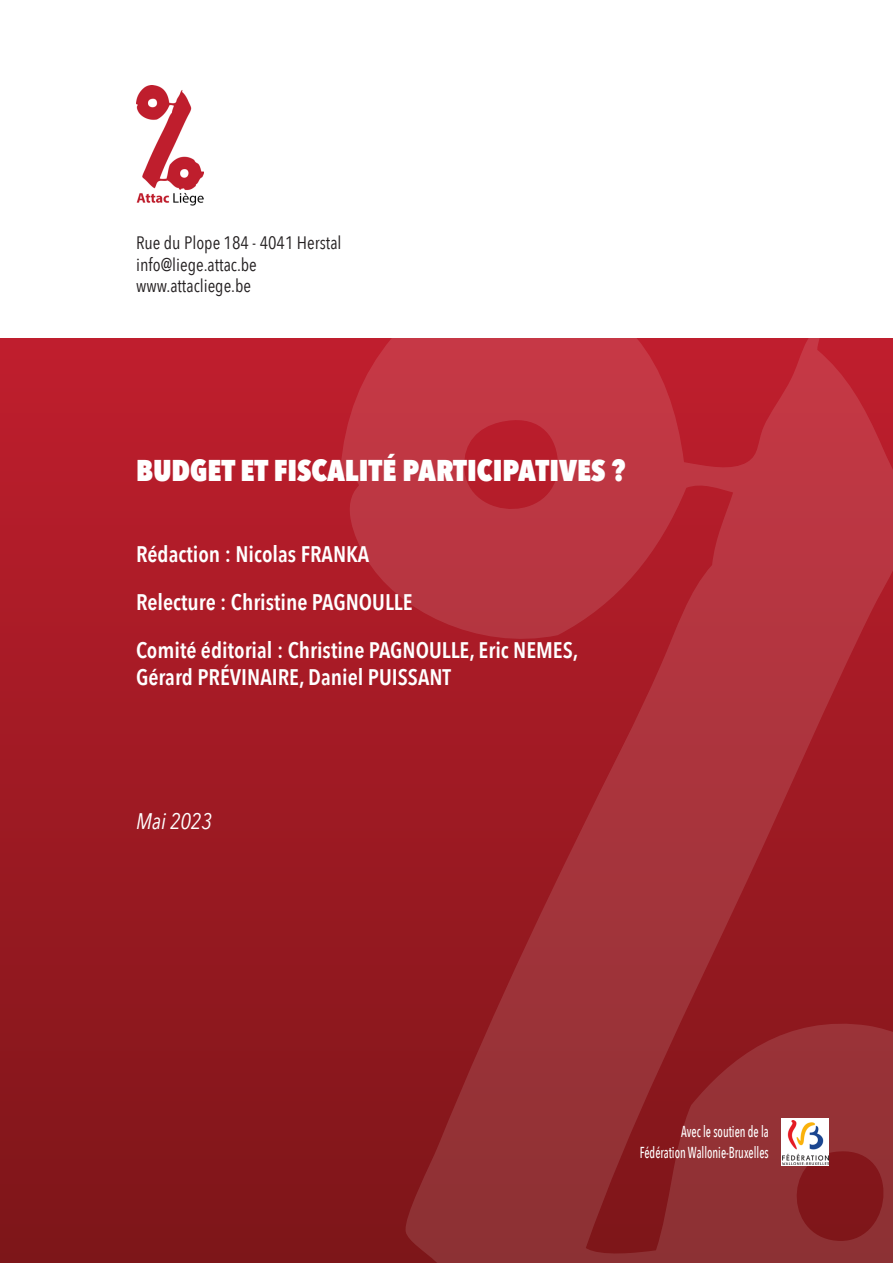
<style>
.page{position:relative;width:893px;height:1263px;background:#fff}
.page>*{position:absolute;margin:0;border:0;box-sizing:border-box;transform-origin:0 0}
.t1{font:800 30px "Avenir Next Condensed";color:#fff}
.t2{font:600 22.5px/27px "Avenir Next Condensed";color:#fff}
.t3{font:italic 22.5px "Avenir Next Condensed";color:#fff}
.t4{font:18px "Avenir Next Condensed";color:#231f20}
.t5{font:500 15.9px "Avenir Next Condensed";color:#fff;scale:.75 1}
</style>
<div class="page">
<div style="left:0;top:338px;width:893px;height:925px;background:linear-gradient(to bottom,#c01e2e,#7d1619)"></div>
<svg style="left:340px;top:338px;width:553px;height:925px"></svg>
<img style="left:136px;top:85px;width:68px;height:120px">
<svg style="left:781px;top:1118px;width:48px;height:48px"></svg>
<img style="left:782px;top:1120px;width:46px;height:44px">
<p class="t4" style="left:136px;top:227px;width:207px">Rue du Plope 184 - 4041 Herstal</p>
<p class="t4" style="left:136px;top:249px;width:122px">info@liege.attac.be</p>
<p class="t4" style="left:136px;top:271px;width:117px">www.attacliege.be</p>
<p class="t1" style="left:136px;top:451px;width:491px">BUDGET ET FISCALITÉ PARTICIPATIVES ?</p>
<p class="t2" style="left:136px;top:540px;width:235px">Rédaction : Nicolas FRANKA</p>
<p class="t2" style="left:136px;top:588px;width:278px">Relecture : Christine PAGNOULLE</p>
<p class="t2" style="left:136px;top:636px;width:444px">Comité éditorial : Christine PAGNOULLE, Eric NEMES,<br>Gérard PRÉVINAIRE, Daniel PUISSANT</p>
<p class="t3" style="left:136px;top:807px;width:77px">Mai 2023</p>
<p class="t5" style="left:681px;top:1122px;width:118px">Avec le soutien de la</p>
<p class="t5" style="left:640px;top:1143px;width:173px">Fédération Wallonie-Bruxelles</p>
</div>
